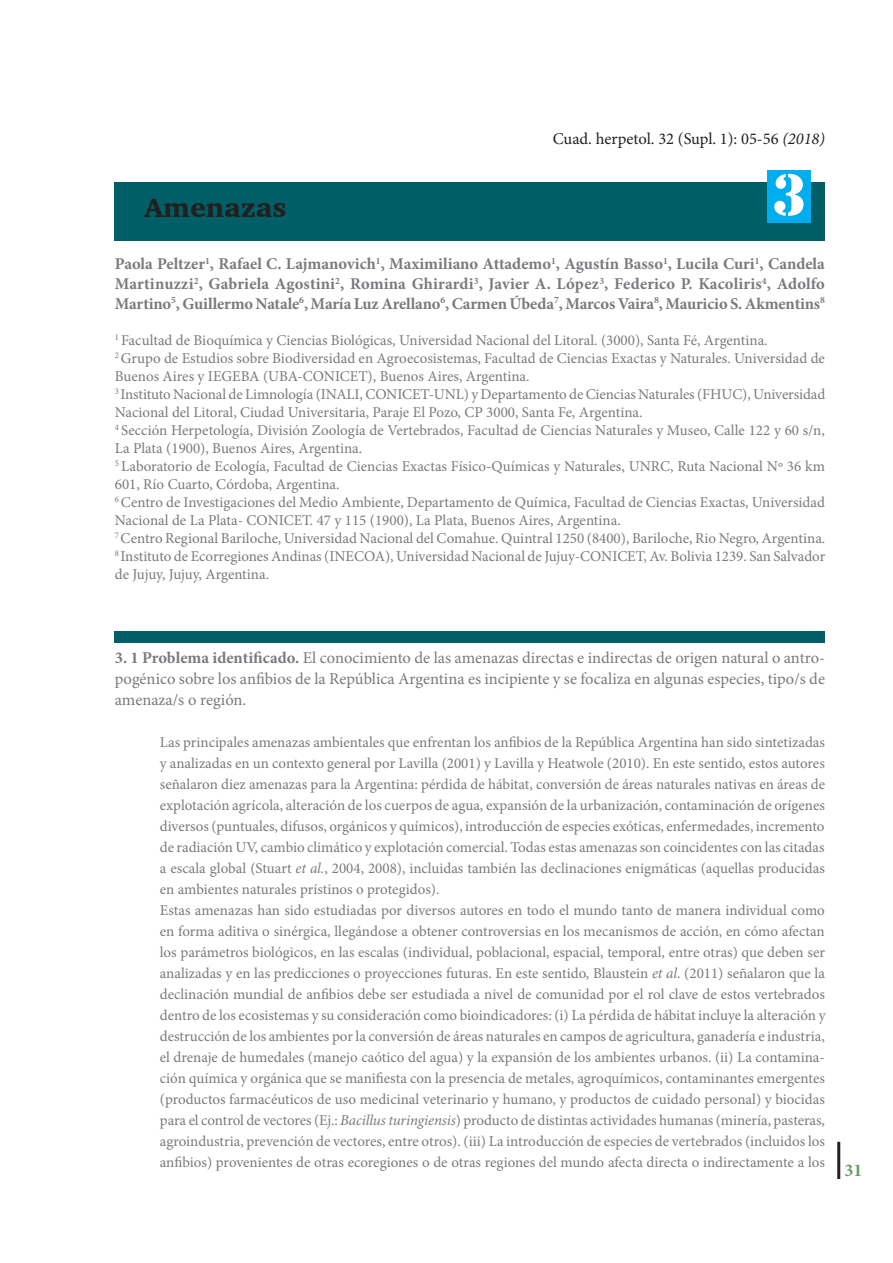
<style>
.page{position:relative;width:893px;height:1263px;background:#fff}
.page>*{position:absolute;margin:0;border:0;box-sizing:border-box;transform-origin:0 0}
.t1{font:54px "Stencil Std";color:#fff}
.t2{font:700 27px "Lillo Typo";color:#231f20}
.t3{font:700 18px "Minion Pro";color:#679d64}
.t4{font:700 16.5px/19.8px "Minion Pro";letter-spacing:-.01em;color:#787a7d;text-align:justify}
.t5{font:16.5px/21px "Minion Pro";color:#787a7d;text-align:justify}
.t6{font:16.5px "Minion Pro";color:#231f20}
.t7{font:15px/21px "Minion Pro";color:#787a7d}
.s1{font-style:italic}
.s2{font-weight:700}
</style>
<div class="page">
<hr style="left:837px;top:1142px;width:3px;height:37px;background:#231f20">
<div style="left:115px;top:183px;width:710px;height:58px;background:#005f66"></div>
<div style="left:767px;top:170px;width:43px;height:52px;background:#00aeef"></div>
<div style="left:115px;top:631px;width:710px;height:12px;background:#005f66"></div>
<h2 class="t2" style="left:144px;top:191px;width:144px">Amenazas</h2>
<p class="t6" style="left:553px;top:127px;width:274px">Cuad. herpetol. 32 (Supl. 1): 05-56 <span class="s1">(2018)</span></p>
<h1 class="t1" style="left:772px;top:160px;width:36px">3</h1>
<p class="t4" style="left:115px;top:254px;width:712px">Paola Peltzer<sup>1</sup>, Rafael C. Lajmanovich<sup>1</sup>, Maximiliano Attademo<sup>1</sup>, Agustín Basso<sup>1</sup>, Lucila Curi<sup>1</sup>, Candela Martinuzzi<sup>2</sup>, Gabriela Agostini<sup>2</sup>, Romina Ghirardi<sup>3</sup>, Javier A. López<sup>3</sup>, Federico P. Kacoliris<sup>4</sup>, Adolfo Martino<sup>5</sup>, Guillermo Natale<sup>6</sup>, María Luz Arellano<sup>6</sup>, Carmen Úbeda<sup>7</sup>, Marcos Vaira<sup>8</sup>, Mauricio S. Akmentins<sup>8</sup></p>
<p class="t7" style="left:115px;top:331px;width:712px;line-height:18px"><sup>1</sup> Facultad de Bioquímica y Ciencias Biológicas, Universidad Nacional del Litoral. (3000), Santa Fé, Argentina.<br><sup>2</sup> Grupo de Estudios sobre Biodiversidad en Agroecosistemas, Facultad de Ciencias Exactas y Naturales. Universidad de Buenos Aires y IEGEBA (UBA-CONICET), Buenos Aires, Argentina.<br><sup>3</sup> Instituto Nacional de Limnología (INALI, CONICET-UNL) y Departamento de Ciencias Naturales (FHUC), Universidad Nacional del Litoral, Ciudad Universitaria, Paraje El Pozo, CP 3000, Santa Fe, Argentina.<br><sup>4</sup> Sección Herpetología, División Zoología de Vertebrados, Facultad de Ciencias Naturales y Museo, Calle 122 y 60 s/n, La Plata (1900), Buenos Aires, Argentina.<br><sup>5</sup> Laboratorio de Ecología, Facultad de Ciencias Exactas Físico-Químicas y Naturales, UNRC, Ruta Nacional Nº 36 km 601, Río Cuarto, Córdoba, Argentina.<br><sup>6</sup> Centro de Investigaciones del Medio Ambiente, Departamento de Química, Facultad de Ciencias Exactas, Universidad Nacional de La Plata- CONICET. 47 y 115 (1900), La Plata, Buenos Aires, Argentina.<br><sup>7</sup> Centro Regional Bariloche, Universidad Nacional del Comahue. Quintral 1250 (8400), Bariloche, Rio Negro, Argentina.<br><sup>8</sup> Instituto de Ecorregiones Andinas (INECOA), Universidad Nacional de Jujuy-CONICET, Av. Bolivia 1239. San Salvador de Jujuy, Jujuy, Argentina.</p>
<p class="t5" style="left:115px;top:648px;width:712px"><span class="s2">3. 1 Problema identificado.</span> El conocimiento de las amenazas directas e indirectas de origen natural o antro&shy;pogénico sobre los anfibios de la República Argentina es incipiente y se focaliza en algunas especies, tipo/s de amenaza/s o región.</p>
<p class="t7" style="left:160px;top:732px;width:667px">Las principales amenazas ambientales que enfrentan los anfibios de la República Argentina han sido sintetizadas y analizadas en un contexto general por Lavilla (2001) y Lavilla y Heatwole (2010). En este sentido, estos autores señalaron diez amenazas para la Argentina: pérdida de hábitat, conversión de áreas naturales nativas en áreas de explotación agrícola, alteración de los cuerpos de agua, expansión de la urbanización, contaminación de orígenes diversos (puntuales, difusos, orgánicos y químicos), introducción de especies exóticas, enfermedades, incremento de radiación UV, cambio climático y explotación comercial. Todas estas amenazas son coincidentes con las citadas a escala global (Stuart <span class="s1">et al.</span>, 2004, 2008), incluidas también las declinaciones enigmáticas (aquellas producidas en ambientes naturales prístinos o protegidos).<br>Estas amenazas han sido estudiadas por diversos autores en todo el mundo tanto de manera individual como en forma aditiva o sinérgica, llegándose a obtener controversias en los mecanismos de acción, en cómo afectan los parámetros biológicos, en las escalas (individual, poblacional, espacial, temporal, entre otras) que deben ser analizadas y en las predicciones o proyecciones futuras. En este sentido, Blaustein <span class="s1">et al</span>. (2011) señalaron que la declinación mundial de anfibios debe ser estudiada a nivel de comunidad por el rol clave de estos vertebrados dentro de los ecosistemas y su consideración como bioindicadores: (i) La pérdida de hábitat incluye la alteración y destrucción de los ambientes por la conversión de áreas naturales en campos de agricultura, ganadería e industria, el drenaje de humedales (manejo caótico del agua) y la expansión de los ambientes urbanos. (ii) La contamina&shy;ción química y orgánica que se manifiesta con la presencia de metales, agroquímicos, contaminantes emergentes (productos farmacéuticos de uso medicinal veterinario y humano, y productos de cuidado personal) y biocidas para el control de vectores (Ej.: <span class="s1">Bacillus turingiensis</span>) producto de distintas actividades humanas (minería, pasteras, agroindustria, prevención de vectores, entre otros). (iii) La introducción de especies de vertebrados (incluidos los anfibios) provenientes de otras ecoregiones o de otras regiones del mundo afecta directa o indirectamente a los</p>
<p class="t3" style="left:845px;top:1158px;width:19px">31</p>
</div>
